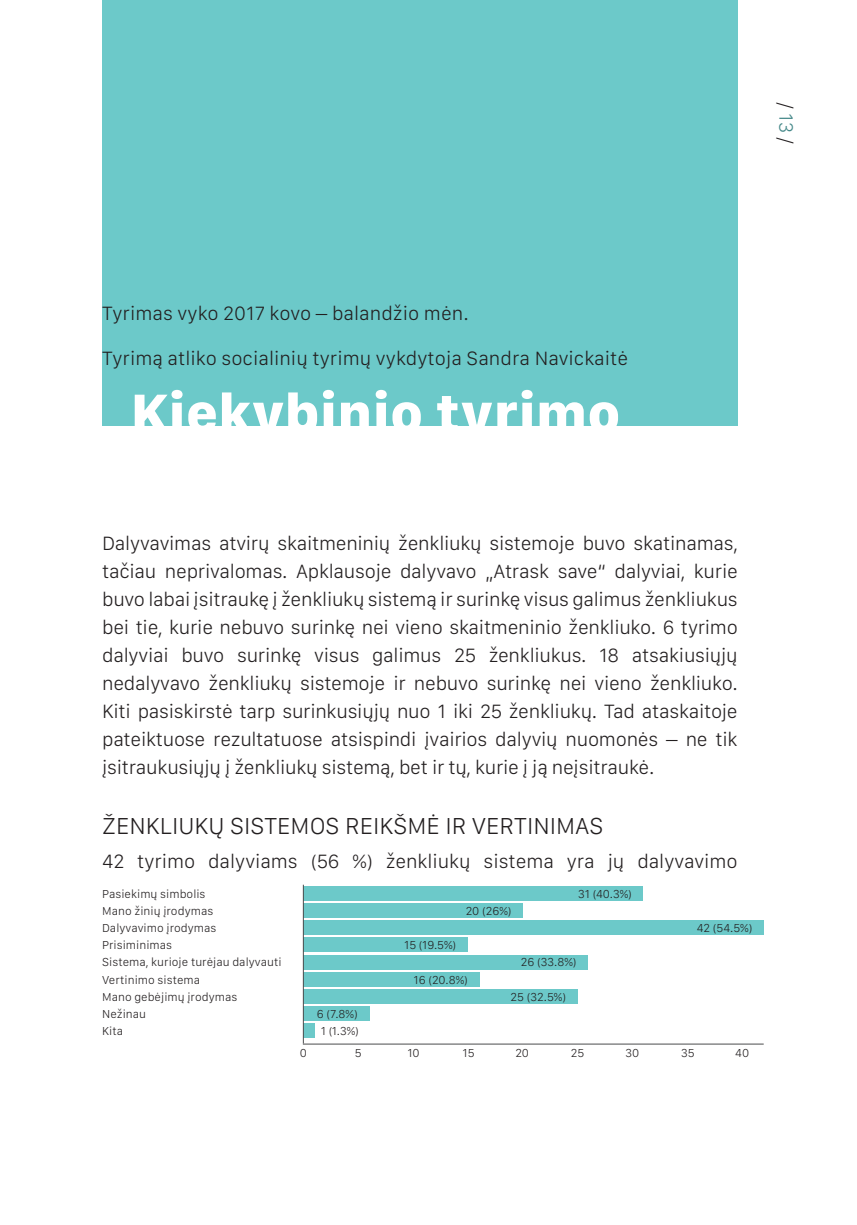
<style>
.page{position:relative;width:857px;height:1225px;background:#fff}
.page>*{position:absolute;margin:0;border:0;box-sizing:border-box;transform-origin:0 0}
.t1{font:800 56px "SF Compact Text";color:#fff}
.t2{font:300 24px "SF Compact Text";color:#231f20}
.t3{font:300 20px/28px "SF Compact Text";letter-spacing:-.01em;color:#231f20;text-align:justify}
.t4{font:300 12px/17.2px "SF Compact Text";color:#231f20}
.s1{color:#458889}
</style>
<div class="page">
<div style="left:102px;top:0;width:635px;height:425px;background:#6cc9c9"></div>
<hr style="left:303px;top:1043px;width:460px;height:1px;background:#4b4c4d">
<div style="left:303px;top:886px;width:340px;height:14px;background:#6cc9c9"></div>
<div style="left:303px;top:920px;width:460px;height:15px;background:#6cc9c9"></div>
<div style="left:303px;top:955px;width:284px;height:14px;background:#6cc9c9"></div>
<div style="left:303px;top:972px;width:176px;height:14px;background:#6cc9c9"></div>
<div style="left:303px;top:989px;width:274px;height:14px;background:#6cc9c9"></div>
<div style="left:303px;top:1006px;width:66px;height:14px;background:#6cc9c9"></div>
<div style="left:303px;top:903px;width:219px;height:14px;background:#6cc9c9"></div>
<div style="left:303px;top:938px;width:164px;height:14px;background:#6cc9c9"></div>
<div style="left:303px;top:1023px;width:11px;height:14px;background:#6cc9c9"></div>
<hr style="left:303px;top:884px;width:1px;height:159px;background:#4b4c4d">
<p class="t3" style="left:800px;top:102px;width:44px;rotate:90deg">/ <span class="s1">13</span> /</p>
<p class="t3" style="left:102px;top:298px;width:368px">Tyrimas vyko 2017 kovo – balandžio mėn.</p>
<p class="t3" style="left:102px;top:343px;width:527px">Tyrimą atliko socialinių tyrimų vykdytoja Sandra Navickaitė</p>
<h1 class="t1" style="left:130px;top:378px;width:491px">Kiekybinio tyrimo</h1>
<p class="t3" style="left:102px;top:529px;width:637px">Dalyvavimas atvirų skaitmeninių ženkliukų sistemoje buvo skatinamas, tačiau neprivalomas. Apklausoje dalyvavo „Atrask save“ dalyviai, kurie buvo labai įsitraukę į ženkliukų sistemą ir surinkę visus galimus ženkliukus bei tie, kurie nebuvo surinkę nei vieno skaitmeninio ženkliuko. 6 tyrimo dalyviai buvo surinkę visus galimus 25 ženkliukus. 18 atsakiusiųjų nedalyvavo ženkliukų sistemoje ir nebuvo surinkę nei vieno ženkliuko.<br>Kiti pasiskirstė tarp surinkusiųjų nuo 1 iki 25 ženkliukų. Tad ataskaitoje pateiktuose rezultatuose atsispindi įvairios dalyvių nuomonės – ne tik įsitraukusiųjų į ženkliukų sistemą, bet ir tų, kurie į ją neįsitraukė.</p>
<p class="t2" style="left:102px;top:811px;width:502px">ŽENKLIUKŲ SISTEMOS REIKŠMĖ IR VERTINIMAS</p>
<p class="t3" style="left:102px;top:846px;width:636px">42 tyrimo dalyviams (56 %) ženkliukų sistema yra jų dalyvavimo</p>
<p class="t4" style="left:102px;top:885px;width:105px">Pasiekimų simbolis</p>
<p class="t4" style="left:578px;top:885px;width:55px">31 (40.3%)</p>
<p class="t4" style="left:102px;top:902px;width:181px">Mano žinių įrodymas<br>Dalyvavimo įrodymas<br>Prisiminimas<br>Sistema, kurioje turėjau dalyvauti<br>Vertinimo sistema<br>Mano gebėjimų įrodymas<br>Nežinau<br>Kita</p>
<p class="t4" style="left:465px;top:902px;width:47px">20 (26%)</p>
<p class="t4" style="left:696px;top:919px;width:57px">42 (54.5%)</p>
<p class="t4" style="left:404px;top:936px;width:54px">15 (19.5%)</p>
<p class="t4" style="left:520px;top:953px;width:57px">26 (33.8%)</p>
<p class="t4" style="left:413px;top:970px;width:56px">16 (20.8%)</p>
<p class="t4" style="left:510px;top:988px;width:57px">25 (32.5%)</p>
<p class="t4" style="left:316px;top:1004px;width:44px;text-align:center">6 (7.8%)<br>1 (1.3%)</p>
<p class="t4" style="left:300px;top:1043px;width:9px">0</p>
<p class="t4" style="left:354px;top:1043px;width:8px">5</p>
<p class="t4" style="left:407px;top:1043px;width:14px">10</p>
<p class="t4" style="left:462px;top:1043px;width:13px">15</p>
<p class="t4" style="left:515px;top:1043px;width:15px">20</p>
<p class="t4" style="left:570px;top:1043px;width:15px">25</p>
<p class="t4" style="left:625px;top:1043px;width:15px">30</p>
<p class="t4" style="left:680px;top:1043px;width:15px">35</p>
<p class="t4" style="left:734px;top:1043px;width:15px">40</p>
</div>
